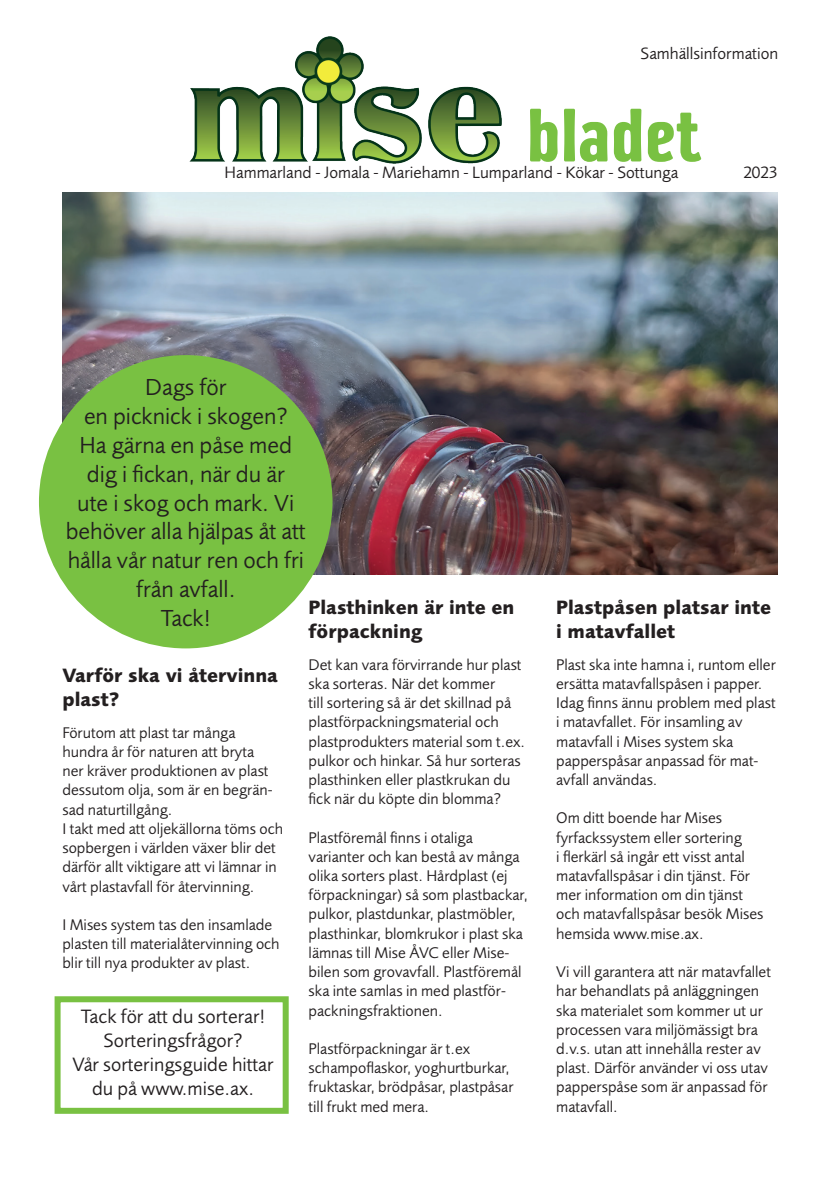
<style>
.page{position:relative;width:840px;height:1191px;background:#fff}
.page>*{position:absolute;margin:0;border:0;box-sizing:border-box;transform-origin:0 0}
.t1{font:500 80px "Hamilton";color:#79c142}
.t2{font:24px/28.8px "Foundry Sans";color:#231f20;text-align:center}
.t3{font:700 20px/24px "Foundry Sans";color:#231f20}
.t4{font:20px/24px "Foundry Sans";color:#231f20;text-align:center}
.t5{font:17px "Foundry Sans";color:#231f20}
.t6{font:16px/19.2px "Foundry Sans";color:#231f20}
</style>
<div class="page">
<img style="left:62px;top:193px;width:715px;height:381px">
<img style="left:189px;top:36px;width:312px;height:128px">
<div style="left:39px;top:355px;width:293px;height:293px;background:#79c142;border-radius:50%"></div>
<div style="left:55px;top:996px;width:233px;height:117px;border:6px solid #79c142"></div>
<p class="t5" style="left:640px;top:44px;width:139px">Samhällsinformation</p>
<h1 class="t1" style="left:526px;top:87px;width:175px">bladet</h1>
<p class="t5" style="left:224px;top:163px;width:455px">Hammarland - Jomala - Mariehamn - Lumparland - Kökar - Sottunga</p>
<p class="t5" style="left:743px;top:163px;width:36px">2023</p>
<h2 class="t2" style="left:66px;top:373px;width:241px">Dags för<br>en picknick i skogen?<br>Ha gärna en påse med dig i fickan, när du är<br>ute i skog och mark. Vi behöver alla hjälpas åt att hålla vår natur ren och fri från avfall.<br>Tack!</h2>
<p class="t3" style="left:308px;top:595px;width:207px">Plasthinken är inte en förpackning</p>
<p class="t3" style="left:556px;top:595px;width:216px">Plastpåsen platsar inte i matavfallet</p>
<p class="t3" style="left:62px;top:663px;width:217px">Varför ska vi återvinna plast?</p>
<p class="t6" style="left:62px;top:723px;width:222px">Förutom att plast tar många hundra år för naturen att bryta<br>ner kräver produktionen av plast dessutom olja, som är en begrän&shy;sad naturtillgång.<br>I takt med att oljekällorna töms och sopbergen i världen växer blir det därför allt viktigare att vi lämnar in vårt plastavfall för återvinning.</p>
<p class="t6" style="left:62px;top:915px;width:219px">I Mises system tas den insamlade plasten till materialåtervinning och blir till nya produkter av plast.</p>
<p class="t4" style="left:72px;top:1005px;width:202px">Tack för att du sorterar!<br>Sorteringsfrågor?<br>Vår sorteringsguide hittar du på www.mise.ax.</p>
<p class="t6" style="left:308px;top:655px;width:218px">Det kan vara förvirrande hur plast ska sorteras. När det kommer<br>till sortering så är det skillnad på plastförpackningsmaterial och plastprodukters material som t.ex. pulkor och hinkar. Så hur sorteras plasthinken eller plastkrukan du fick när du köpte din blomma?</p>
<p class="t6" style="left:308px;top:828px;width:220px">Plastföremål finns i otaliga varianter och kan bestå av många olika sorters plast. Hårdplast (ej förpackningar) så som plastbackar, pulkor, plastdunkar, plastmöbler, plasthinkar, blomkrukor i plast ska lämnas till Mise ÅVC eller Mise&shy;bilen som grovavfall. Plastföremål ska inte samlas in med plastför&shy;packningsfraktionen.</p>
<p class="t6" style="left:308px;top:1039px;width:206px">Plastförpackningar är t.ex schampoflaskor, yoghurtburkar, fruktaskar, brödpåsar, plastpåsar till frukt med mera.</p>
<p class="t6" style="left:556px;top:655px;width:221px">Plast ska inte hamna i, runtom eller ersätta matavfallspåsen i papper.<br>Idag finns ännu problem med plast i matavfallet. För insamling av matavfall i Mises system ska papperspåsar anpassad för mat&shy;avfall användas.</p>
<p class="t6" style="left:556px;top:809px;width:209px">Om ditt boende har Mises fyrfackssystem eller sortering<br>i flerkärl så ingår ett visst antal matavfallspåsar i din tjänst. För mer information om din tjänst och matavfallspåsar besök Mises hemsida www.mise.ax.</p>
<p class="t6" style="left:556px;top:962px;width:216px">Vi vill garantera att när matavfallet har behandlats på anläggningen ska materialet som kommer ut ur processen vara miljömässigt bra d.v.s. utan att innehålla rester av plast. Därför använder vi oss utav papperspåse som är anpassad för matavfall.</p>
</div>
